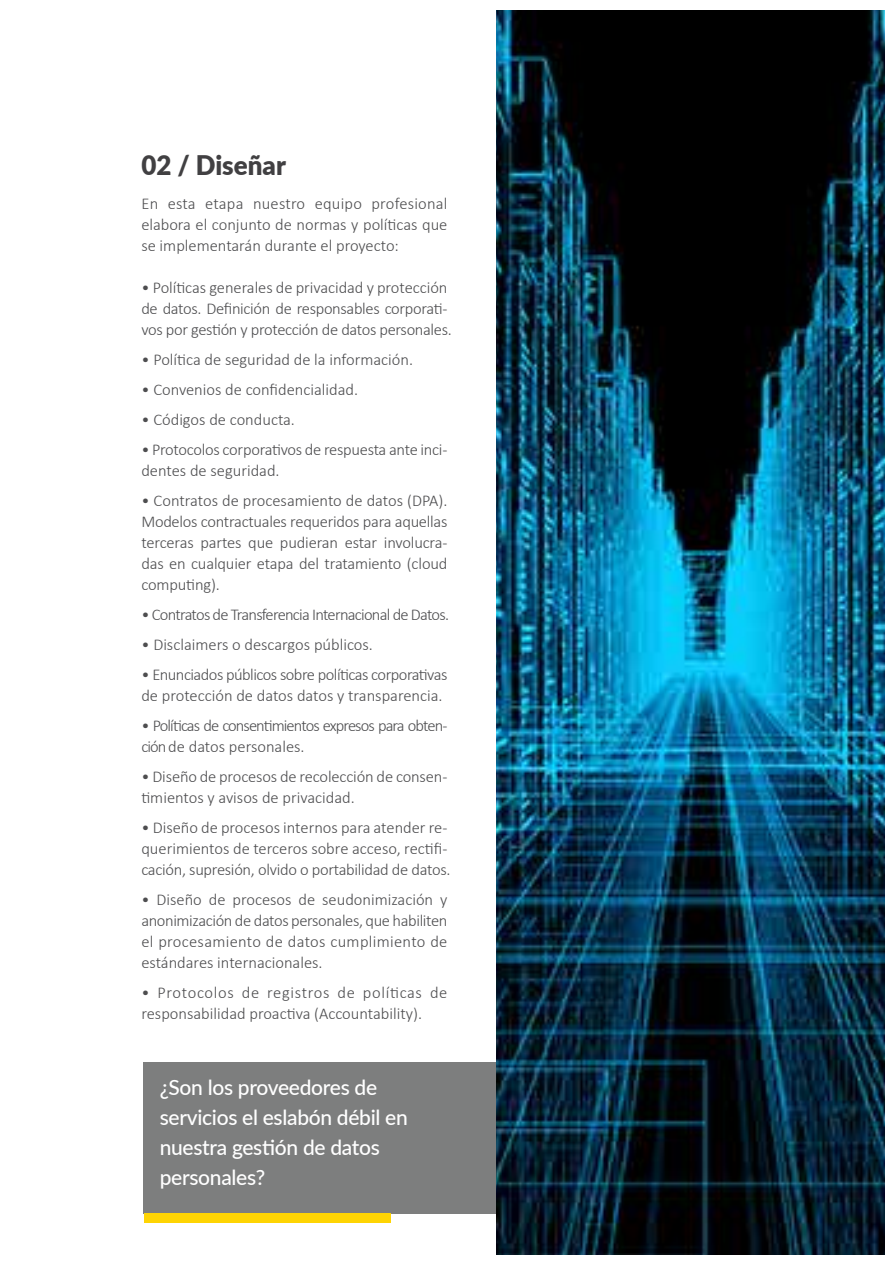
<style>
.page{position:relative;width:893px;height:1263px;background:#fff}
.page>*{position:absolute;margin:0;border:0;box-sizing:border-box;transform-origin:0 0}
.t1{font:900 27px "Lato";color:#414042;scale:.96 1}
.t2{font:500 21px/30px "Lato";letter-spacing:-.015em;color:#fff}
.t3{font:300 16.5px/21px "Calibri";letter-spacing:-.01em;color:#4d4d4f}
.t4{font:300 16.5px/21px "Calibri";letter-spacing:-.03em;color:#4d4d4f}
.t5{font:300 16.5px/21px "Calibri";letter-spacing:-.055em;color:#4d4d4f}
.t6{font:300 16.5px "Calibri";letter-spacing:-.045em;color:#4d4d4f}
</style>
<div class="page">
<div style="left:144px;top:1062px;width:401px;height:152px;background:#7d7e7e"></div>
<div style="left:144px;top:1214px;width:246px;height:9px;background:#fed404"></div>
<img style="left:496px;top:10px;width:389px;height:1244px">
<h1 class="t1" style="left:141px;top:145px;width:152px">02 / Diseñar</h1>
<p class="t3" style="left:141px;top:193px;width:308px;text-align:justify">En esta etapa nuestro equipo profesional elabora el conjunto de normas y políticas que se implementarán durante el proyecto:</p>
<p class="t3" style="left:141px;top:277px;width:312px">• Políticas generales de privacidad y protección de datos. Definición de responsables corporati&shy;vos por gestión y protección de datos personales.</p>
<p class="t3" style="left:141px;top:349px;width:273px">• Política de seguridad de la información.</p>
<p class="t3" style="left:141px;top:379px;width:218px">• Convenios de confidencialidad.</p>
<p class="t3" style="left:141px;top:409px;width:155px">• Códigos de conducta.</p>
<p class="t3" style="left:141px;top:439px;width:307px">• Protocolos corporativos de respuesta ante inci&shy;dentes de seguridad.</p>
<p class="t3" style="left:141px;top:490px;width:308px;text-align:justify">• Contratos de procesamiento de datos (DPA).<br>Modelos contractuales requeridos para aquellas terceras partes que pudieran estar involucra&shy;das en cualquier etapa del tratamiento (cloud computing).</p>
<p class="t6" style="left:141px;top:604px;width:309px">• Contratos de Transferencia Internacional de Datos.</p>
<p class="t3" style="left:141px;top:634px;width:233px">• Disclaimers o descargos públicos.</p>
<p class="t4" style="left:141px;top:664px;width:308px">• Enunciados públicos sobre políticas corporativas de protección de datos datos y transparencia.</p>
<p class="t5" style="left:141px;top:715px;width:307px">• Políticas de consentimientos expresos para obten&shy;ción de datos personales.</p>
<p class="t3" style="left:141px;top:766px;width:308px">• Diseño de procesos de recolección de consen&shy;timientos y avisos de privacidad.</p>
<p class="t3" style="left:141px;top:817px;width:311px">• Diseño de procesos internos para atender re&shy;querimientos de terceros sobre acceso, rectifi&shy;cación, supresión, olvido o portabilidad de datos.</p>
<p class="t3" style="left:141px;top:889px;width:308px;text-align:justify">• Diseño de procesos de seudonimización y anonimización de datos personales, que habiliten el procesamiento de datos cumplimiento de estándares internacionales.</p>
<p class="t3" style="left:141px;top:982px;width:308px">• Protocolos de registros de políticas de responsabilidad proactiva (Accountability).</p>
<p class="t2" style="left:160px;top:1071px;width:250px">¿Son los proveedores de servicios el eslabón débil en nuestra gestión de datos personales?</p>
</div>
